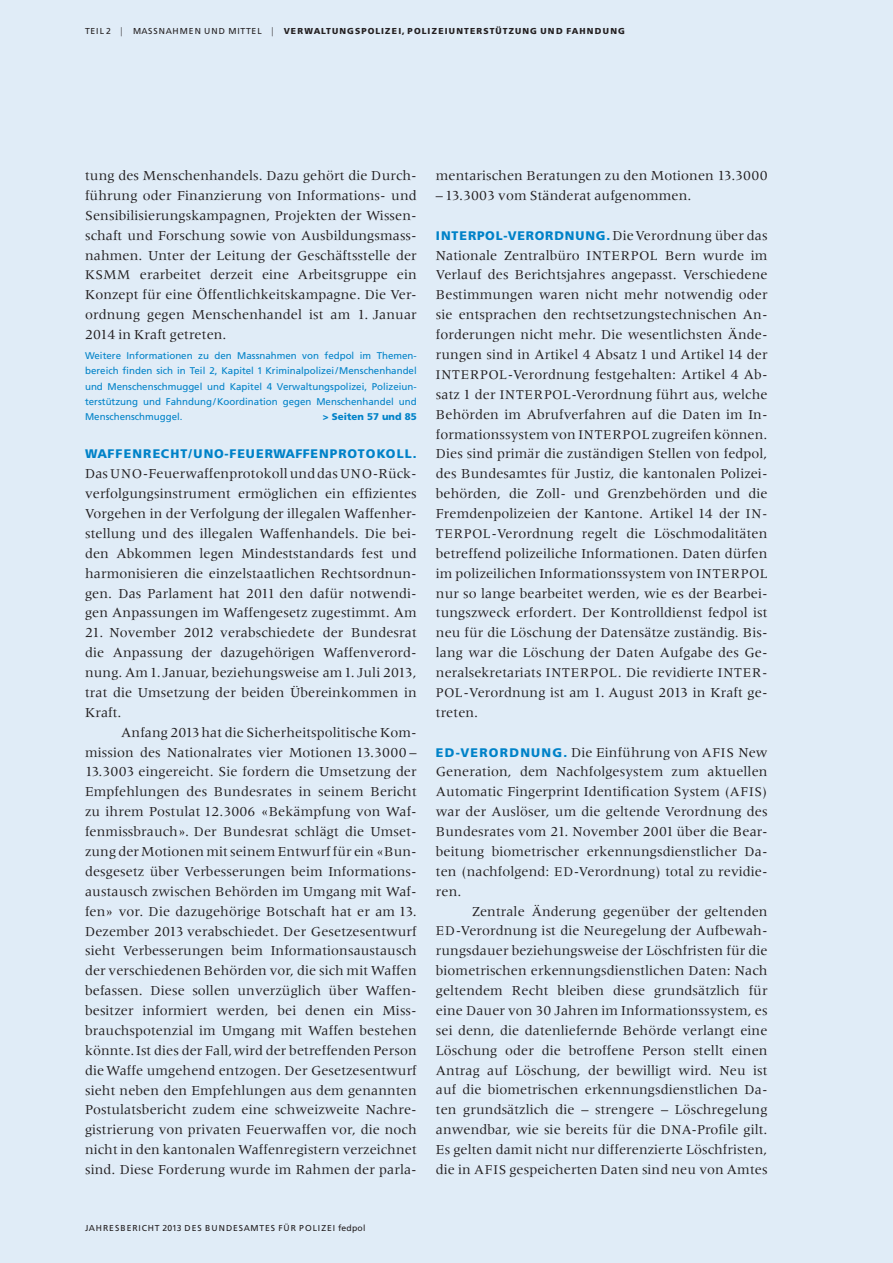
<style>
.page{position:relative;width:893px;height:1263px;background:#e0ecf7}
.page>*{position:absolute;margin:0;border:0;box-sizing:border-box;transform-origin:0 0}
.t1{font:14.25px/20px "Meridien";letter-spacing:.005em;color:#231f20}
.t2{font:13.8px "Meridien";color:#231f20}
.t3{font:900 12.45px "Frutiger";letter-spacing:.065em;color:#0082c8}
.t4{font:9.75px/15.5px "Frutiger";color:#0082c8;text-align:justify}
.t5{font:900 9.75px "Frutiger";letter-spacing:.005em;color:#0082c8}
.t6{font:8.7px "Frutiger";letter-spacing:.105em;color:#231f20}
.t7{font:900 8.7px "Frutiger";letter-spacing:.13em;color:#231f20}
.s1{font-weight:300;font-stretch:condensed;font-size:9.15px}
.s2{font-size:13.8px}
.s3{font-family:"Frutiger";font-weight:900;font-size:12.45px;color:#0082c8}
</style>
<div class="page">
<p class="t6" style="left:85px;top:26px;width:64px">TEIL2 <span class="s1">|</span> Massnahmen</p>
<p class="t6" style="left:204px;top:26px;width:8px">und</p>
<p class="t6" style="left:228px;top:26px;width:15px">Mittel</p>
<p class="t7" style="left:271px;top:25px;width:144px"><span class="s1">|</span> VERWALTUNGSPOLIZEI, POL</p>
<p class="t7" style="left:428px;top:25px;width:199px">IZEIUNTERSTÜTZUNG UND FAHNDUNG</p>
<p class="t1" style="left:85px;top:165px;width:333px;text-align:justify">tung des Menschenhandels. Dazu gehört die Durch&shy;führung oder Finanzierung von Informations- und Sensibilisierungskampagnen, Projekten der Wissen&shy;schaft und Forschung sowie von Ausbildungsmass&shy;nahmen. Unter der Leitung der Geschäftsstelle der <span class="s2">KSMM</span> erarbeitet derzeit eine Arbeitsgruppe ein Konzept für eine Öffentlichkeitskampagne. Die Ver&shy;ordnung gegen Menschenhandel ist am 1. Januar 2014 in Kraft getreten.</p>
<p class="t4" style="left:85px;top:348px;width:333px">Weitere Informationen zu den Massnahmen von fedpol im Themen&shy;bereich finden sich in Teil 2, Kapitel 1 Kriminalpolizei/Menschenhandel und Menschenschmuggel und Kapitel 4 Verwaltungspolizei, Polizeiun&shy;terstützung und Fahndung/Koordination gegen Menschenhandel und Menschenschmuggel.</p>
<p class="t5" style="left:323px;top:411px;width:95px">&gt; SEITEN 57 UND 85</p>
<p class="t3" style="left:85px;top:446px;width:11px">WAFFEN</p>
<p class="t3" style="left:143px;top:446px;width:19px">RECHT</p>
<p class="t3" style="left:189px;top:446px;width:51px">/UNO-FEUE</p>
<p class="t3" style="left:265px;top:446px;width:19px">RWAFFENP</p>
<p class="t3" style="left:339px;top:446px;width:80px">ROTOKOLL.</p>
<p class="t1" style="left:85px;top:464px;width:333px;text-align:justify">Das <span class="s2">UNO</span>-Feuerwaffenprotokoll und das <span class="s2">UNO</span>-Rück&shy;verfolgungsinstrument ermöglichen ein effizientes Vorgehen in der Verfolgung der illegalen Waffenher&shy;stellung und des illegalen Waffenhandels. Die bei&shy;den Abkommen legen Mindeststandards fest und harmonisieren die einzelstaatlichen Rechtsordnun&shy;gen. Das Parlament hat 2011 den dafür notwendi&shy;gen Anpassungen im Waffengesetz zugestimmt. Am</p>
<p class="t1" style="left:85px;top:623px;width:333px;text-align:justify">21. November 2012 verabschiedete der Bundesrat die Anpassung der dazugehörigen Waffenverord&shy;nung. Am 1. Januar, beziehungsweise am 1. Juli 2013, trat die Umsetzung der beiden Übereinkommen in Kraft.</p>
<p class="t1" style="left:85px;top:722px;width:333px;text-indent:36px">Anfang 2013 hat die Sicherheitspolitische Kom&shy;mission des Nationalrates vier Motionen 13.3000 – 13.3003 eingereicht. Sie fordern die Umsetzung der Empfehlungen des Bundesrates in seinem Bericht zu ihrem Postulat 12.3006 «Bekämpfung von Waf&shy;fenmissbrauch». Der Bundesrat schlägt die Umset&shy;zung der Motionen mit seinem Entwurf für ein «Bun&shy;desgesetz über Verbesserungen beim Informations&shy;austausch zwischen Behörden im Umgang mit Waf&shy;fen» vor. Die dazugehörige Botschaft hat er am 13.<br>Dezember 2013 verabschiedet. Der Gesetzesentwurf sieht Verbesserungen beim Informationsaustausch der verschiedenen Behörden vor, die sich mit Waffen befassen. Diese sollen unverzüglich über Waffen&shy;besitzer informiert werden, bei denen ein Miss&shy;brauchspotenzial im Umgang mit Waffen bestehen könnte. Ist dies der Fall, wird der betreffenden Person die Waffe umgehend entzogen. Der Gesetzesentwurf sieht neben den Empfehlungen aus dem genannten Postulatsbericht zudem eine schweizweite Nachre&shy;gistrierung von privaten Feuerwaffen vor, die noch nicht in den kantonalen Waffenregistern verzeichnet sind. Diese Forderung wurde im Rahmen der parla-</p>
<p class="t6" style="left:85px;top:1223px;width:282px">JAHRESBERICHT 2013 DES BUNDESAMTES FÜR POLIZEI fedpol</p>
<p class="t1" style="left:436px;top:166px;width:333px">mentarischen Beratungen zu den Motionen 13.3000</p>
<p class="t1" style="left:436px;top:185px;width:257px">– 13.3003 vom Ständerat aufgenommen.</p>
<p class="t3" style="left:436px;top:228px;width:9px">INTE</p>
<p class="t3" style="left:468px;top:228px;width:98px">RPOL-VERORDNUNG</p>
<p class="t1" style="left:606px;top:225px;width:163px"><span class="s3">.</span> Die Verordnung über das</p>
<p class="t1" style="left:436px;top:245px;width:167px">Nationale Zentralbüro <span class="s2">Inter</span></p>
<p class="t1" style="left:436px;top:245px;width:333px;text-indent:195px"><span class="s2">po l</span> Bern wurde im Verlauf des Berichtsjahres angepasst. Verschiedene Bestimmungen waren nicht mehr notwendig oder sie entsprachen den rechtsetzungstechnischen An&shy;forderungen nicht mehr. Die wesentlichsten Ände&shy;rungen sind in Artikel 4 Absatz 1 und Artikel 14 der</p>
<p class="t2" style="left:436px;top:367px;width:16px">Inter</p>
<p class="t1" style="left:436px;top:364px;width:333px;text-indent:44px"><span class="s2">po l</span> -Verordnung festgehalten: Artikel 4 Ab&shy;satz 1 der <span class="s2">Inter</span></p>
<p class="t1" style="left:436px;top:384px;width:333px;text-indent:108px"><span class="s2">po l</span> -Verordnung führt aus, welche<br>Behörden im Abrufverfahren auf die Daten im In&shy;formationssystem von <span class="s2">Inter</span></p>
<p class="t1" style="left:436px;top:424px;width:333px;text-indent:187px"><span class="s2">po l</span> zugreifen können.<br>Dies sind primär die zuständigen Stellen von fedpol, des Bundesamtes für Justiz, die kantonalen Polizei&shy;behörden, die Zoll- und Grenzbehörden und die Fremdenpolizeien der Kantone. Artikel 14 der <span class="s2">In -</span></p>
<p class="t2" style="left:436px;top:526px;width:10px">ter</p>
<p class="t1" style="left:436px;top:523px;width:333px;text-align:justify;text-indent:28px"><span class="s2">po l</span> -Verordnung regelt die Löschmodalitäten betreffend polizeiliche Informationen. Daten dürfen im polizeilichen Informationssystem von <span class="s2">Inter</span></p>
<p class="t2" style="left:741px;top:566px;width:24px">pol</p>
<p class="t1" style="left:436px;top:583px;width:333px">nur so lange bearbeitet werden, wie es der Bearbei&shy;tungszweck erfordert. Der Kontrolldienst fedpol ist neu für die Löschung der Datensätze zuständig. Bis&shy;lang war die Löschung der Daten Aufgabe des Ge&shy;neralsekretariats <span class="s2">Inter</span></p>
<p class="t1" style="left:590px;top:662px;width:144px"><span class="s2">po l</span> . Die revidierte <span class="s2">Inter</span></p>
<p class="t2" style="left:762px;top:665px;width:7px">-</p>
<p class="t1" style="left:436px;top:682px;width:331px"><span class="s2">po l</span> -Verordnung ist am 1. August 2013 in Kraft ge&shy;treten.</p>
<p class="t3" style="left:436px;top:745px;width:85px">ED-VERORDNUNG</p>
<p class="t1" style="left:436px;top:742px;width:333px;text-align:justify;text-indent:128px"><span class="s3">.</span> Die Einführung von <span class="s2">AFIS</span> New Generation, dem Nachfolgesystem zum aktuellen Automatic Fingerprint Identification System <span class="s2">(AFIS) </span>war der Auslöser, um die geltende Verordnung des Bundesrates vom 21. November 2001 über die Bear&shy;beitung biometrischer erkennungsdienstlicher Da&shy;ten (nachfolgend: <span class="s2">ED</span>-Verordnung) total zu revidie&shy;ren.</p>
<p class="t1" style="left:436px;top:901px;width:333px;text-align:justify;text-indent:36px">Zentrale Änderung gegenüber der geltenden <span class="s2">ED</span>-Verordnung ist die Neuregelung der Aufbewah&shy;rungsdauer beziehungsweise der Löschfristen für die biometrischen erkennungsdienstlichen Daten: Nach geltendem Recht bleiben diese grundsätzlich für eine Dauer von 30 Jahren im Informationssystem, es sei denn, die datenliefernde Behörde verlangt eine Löschung oder die betroffene Person stellt einen Antrag auf Löschung, der bewilligt wird. Neu ist auf die biometrischen erkennungsdienstlichen Da&shy;ten grundsätzlich die – strengere – Löschregelung anwendbar, wie sie bereits für die <span class="s2">DNA</span>-Profile gilt.<br>Es gelten damit nicht nur differenzierte Löschfristen, die in <span class="s2">AFIS</span> gespeicherten Daten sind neu von Amtes</p>
</div>
